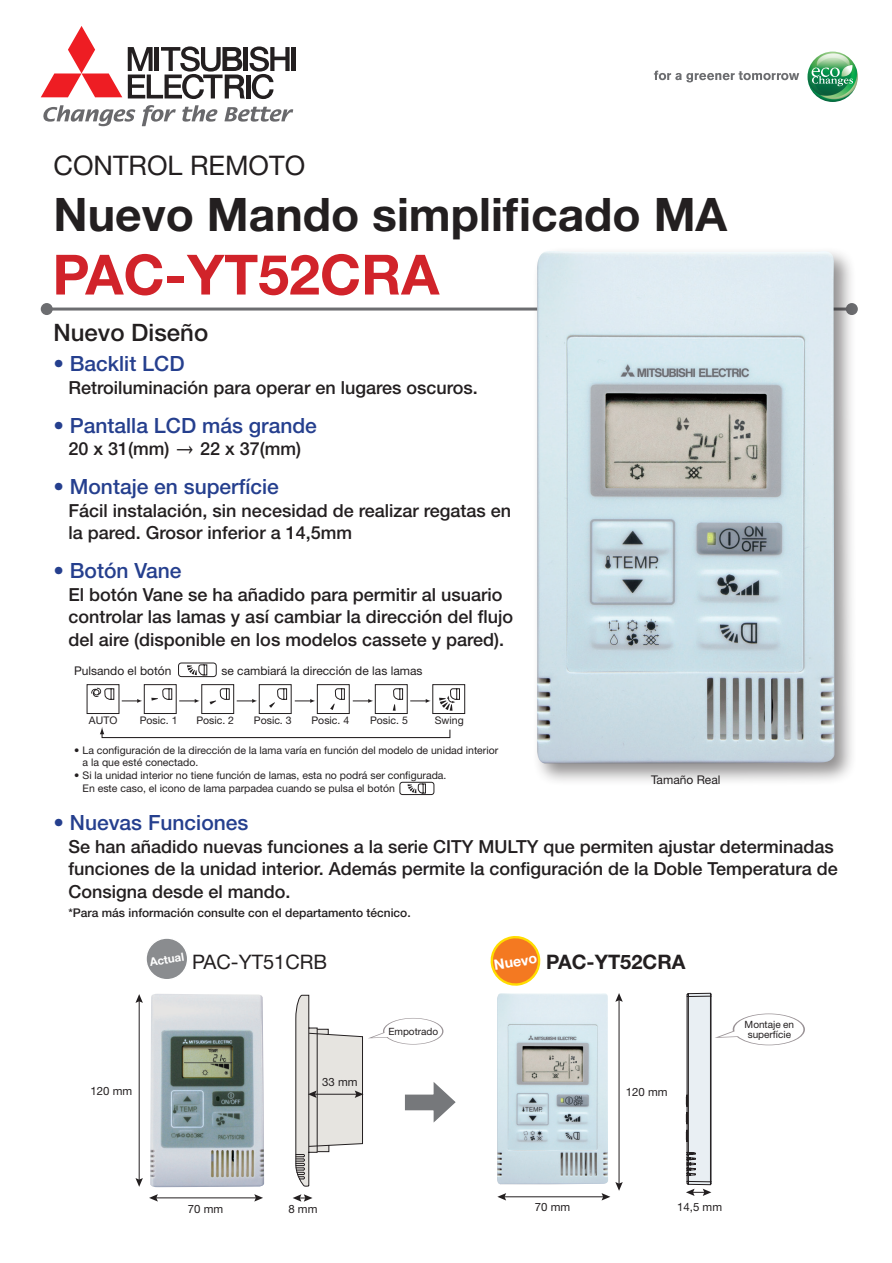
<style>
.page{position:relative;width:892px;height:1263px;background:#fff}
.page>*{position:absolute;margin:0;border:0;box-sizing:border-box;transform-origin:0 0}
.t1{font:700 55.5px "Helvetica Neue";color:#d1232a}
.t2{font:700 46.2px "Helvetica Neue";color:#231f20}
.t3{font:27px "Helvetica Neue";color:#231f20}
.t4{font:500 24px "Helvetica Neue";color:#231f20}
.t5{font:500 21px "Helvetica Neue";color:#253f8e}
.t6{font:19.95px "Helvetica Neue";color:#231f20}
.t7{font:700 19.95px "Helvetica Neue";color:#231f20}
.t8{font:500 18px/22.5px "Helvetica Neue";color:#231f20}
.t9{font:700 14.25px "Helvetica Neue";color:#fff}
.t10{font:12px "Helvetica Neue";color:#231f20}
.t11{font:500 12px "Helvetica Neue";color:#231f20}
.t12{font:11.4px "Helvetica Neue";color:#231f20}
.t13{font:700 11.4px "Helvetica Neue";color:#fff}
.t14{font:10.5px/12.6px "Helvetica Neue";color:#231f20}
.t15{font:10.05px/10.1px "Helvetica Neue";color:#231f20;text-align:center}
</style>
<div class="page">
<hr style="left:47px;top:307px;width:805px;height:3px;background:#6c6d70">
<div style="left:41px;top:303px;width:12px;height:12px;background:#6c6d70;border-radius:50%"></div>
<svg style="left:41px;top:26px;width:81px;height:71px"></svg>
<svg style="left:128px;top:46px;width:162px;height:53px"></svg>
<hr style="left:292px;top:47px;width:4px;height:24px;background:#231f20">
<svg style="left:43px;top:105px;width:92px;height:21px"></svg>
<svg style="left:142px;top:105px;width:34px;height:21px"></svg>
<svg style="left:182px;top:105px;width:36px;height:17px"></svg>
<svg style="left:224px;top:107px;width:69px;height:15px"></svg>
<svg style="left:654px;top:71px;width:145px;height:11px"></svg>
<img style="left:807px;top:52px;width:51px;height:50px;border-radius:25px">
<svg style="left:811px;top:65px;width:42px;height:21px"></svg>
<div style="left:532px;top:246px;width:325px;height:540px;background:#231f20;opacity:.5"></div>
<img style="left:537px;top:251px;width:297px;height:513px">
<svg style="left:100px;top:727px;width:351px;height:11px"></svg>
<div style="left:432px;top:684px;width:33px;height:29px;border:1px solid #231f20"></div>
<svg style="left:91px;top:684px;width:369px;height:30px"></svg>
<svg style="left:399px;top:781px;width:35px;height:14px"></svg>
<svg style="left:178px;top:662px;width:39px;height:15px"></svg>
<svg style="left:405px;top:1082px;width:51px;height:41px"></svg>
<svg style="left:295px;top:994px;width:68px;height:193px"></svg>
<svg style="left:293px;top:1194px;width:19px;height:7px"></svg>
<hr style="left:139px;top:999px;width:1px;height:182px;background:#231f20">
<svg style="left:135px;top:1177px;width:8px;height:9px"></svg>
<svg style="left:136px;top:994px;width:7px;height:8px"></svg>
<hr style="left:155px;top:1197px;width:101px;height:1px;background:#231f20">
<svg style="left:254px;top:1194px;width:9px;height:7px"></svg>
<svg style="left:149px;top:1194px;width:9px;height:7px"></svg>
<img style="left:150px;top:994px;width:114px;height:193px">
<img style="left:497px;top:993px;width:111px;height:191px">
<hr style="left:618px;top:998px;width:1px;height:186px;background:#231f20">
<svg style="left:615px;top:993px;width:8px;height:8px"></svg>
<hr style="left:503px;top:1196px;width:101px;height:1px;background:#231f20">
<svg style="left:601px;top:1181px;width:22px;height:19px"></svg>
<svg style="left:497px;top:1193px;width:9px;height:7px"></svg>
<svg style="left:686px;top:992px;width:26px;height:203px;background:#c6cacd"></svg>
<img style="left:715px;top:1013px;width:90px;height:32px">
<svg style="left:490px;top:936px;width:51px;height:50px"></svg>
<div style="left:146px;top:938px;width:42px;height:41px;background:#8a8c8f;border-radius:50%"></div>
<div style="left:145px;top:937px;width:43px;height:43px;border:1px solid #fff;border-radius:50%"></div>
<img style="left:368px;top:1018px;width:75px;height:26px">
<p class="t3" style="left:53px;top:149px;width:253px">CONTROL REMOTO</p>
<p class="t2" style="left:53px;top:186px;width:675px">Nuevo Mando simplificado MA</p>
<p class="t1" style="left:52px;top:240px;width:388px">PAC-YT52CRA</p>
<p class="t4" style="left:53px;top:318px;width:156px">Nuevo Diseño</p>
<p class="t5" style="left:53px;top:351px;width:133px">• Backlit LCD</p>
<p class="t8" style="left:69px;top:376px;width:411px">Retroiluminación para operar en lugares oscuros.</p>
<p class="t5" style="left:53px;top:413px;width:265px">• Pantalla LCD más grande</p>
<p class="t8" style="left:69px;top:437px;width:234px">20 x 31(mm) → 22 x 37(mm)</p>
<p class="t5" style="left:53px;top:474px;width:227px">• Montaje en superfície</p>
<p class="t8" style="left:69px;top:499px;width:444px">Fácil instalación, sin necesidad de realizar regatas en la pared. Grosor inferior a 14,5mm</p>
<p class="t5" style="left:53px;top:558px;width:129px">• Botón Vane</p>
<p class="t8" style="left:69px;top:583px;width:446px">El botón Vane se ha añadido para permitir al usuario controlar las lamas y así cambiar la dirección del flujo del aire (disponible en los modelos cassete y pared).</p>
<p class="t10" style="left:74px;top:663px;width:99px">Pulsando el botón</p>
<p class="t10" style="left:221px;top:663px;width:202px">se cambiará la dirección de las lamas</p>
<p class="t14" style="left:89px;top:713px;width:30px">AUTO</p>
<p class="t14" style="left:140px;top:713px;width:39px">Posic. 1</p>
<p class="t14" style="left:196px;top:713px;width:39px">Posic. 2</p>
<p class="t14" style="left:254px;top:713px;width:39px">Posic. 3</p>
<p class="t14" style="left:311px;top:713px;width:39px">Posic. 4</p>
<p class="t14" style="left:370px;top:713px;width:39px">Posic. 5</p>
<p class="t14" style="left:435px;top:713px;width:30px">Swing</p>
<p class="t14" style="left:83px;top:743px;width:417px;text-indent:-9px">• La configuración de la dirección de la lama varía en función del modelo de unidad interior a la que esté conectado.</p>
<p class="t14" style="left:74px;top:768px;width:374px">• Si la unidad interior no tiene función de lamas, esta no podrá ser configurada.</p>
<p class="t14" style="left:83px;top:781px;width:314px">En este caso, el icono de lama parpadea cuando se pulsa el botón</p>
<p class="t10" style="left:651px;top:772px;width:71px">Tamaño Real</p>
<p class="t5" style="left:53px;top:810px;width:196px">• Nuevas Funciones</p>
<p class="t8" style="left:69px;top:834px;width:771px">Se han añadido nuevas funciones a la serie CITY MULTY que permiten ajustar determinadas funciones de la unidad interior. Además permite la configuración de la Doble Temperatura de<br>Consigna desde el mando.</p>
<p class="t11" style="left:69px;top:905px;width:344px">*Para más información consulte con el departamento técnico.</p>
<p class="t6" style="left:192px;top:949px;width:137px">PAC-YT51CRB</p>
<p class="t7" style="left:546px;top:949px;width:141px">PAC-YT52CRA</p>
<p class="t13" style="left:149px;top:954px;width:36px;rotate:-9deg">Actual</p>
<p class="t9" style="left:493px;top:955px;width:45px;rotate:-9deg">Nuevo</p>
<p class="t12" style="left:91px;top:1084px;width:43px">120 mm</p>
<p class="t12" style="left:188px;top:1201px;width:37px">70 mm</p>
<p class="t12" style="left:322px;top:1075px;width:37px">33 mm</p>
<p class="t15" style="left:388px;top:1026px;width:51px">Empotrado</p>
<p class="t12" style="left:288px;top:1201px;width:31px">8 mm</p>
<p class="t12" style="left:535px;top:1200px;width:37px">70 mm</p>
<p class="t12" style="left:626px;top:1085px;width:43px">120 mm</p>
<p class="t15" style="left:745px;top:1018px;width:51px">Montaje en superfície</p>
<p class="t12" style="left:677px;top:1200px;width:46px">14,5 mm</p>
</div>
